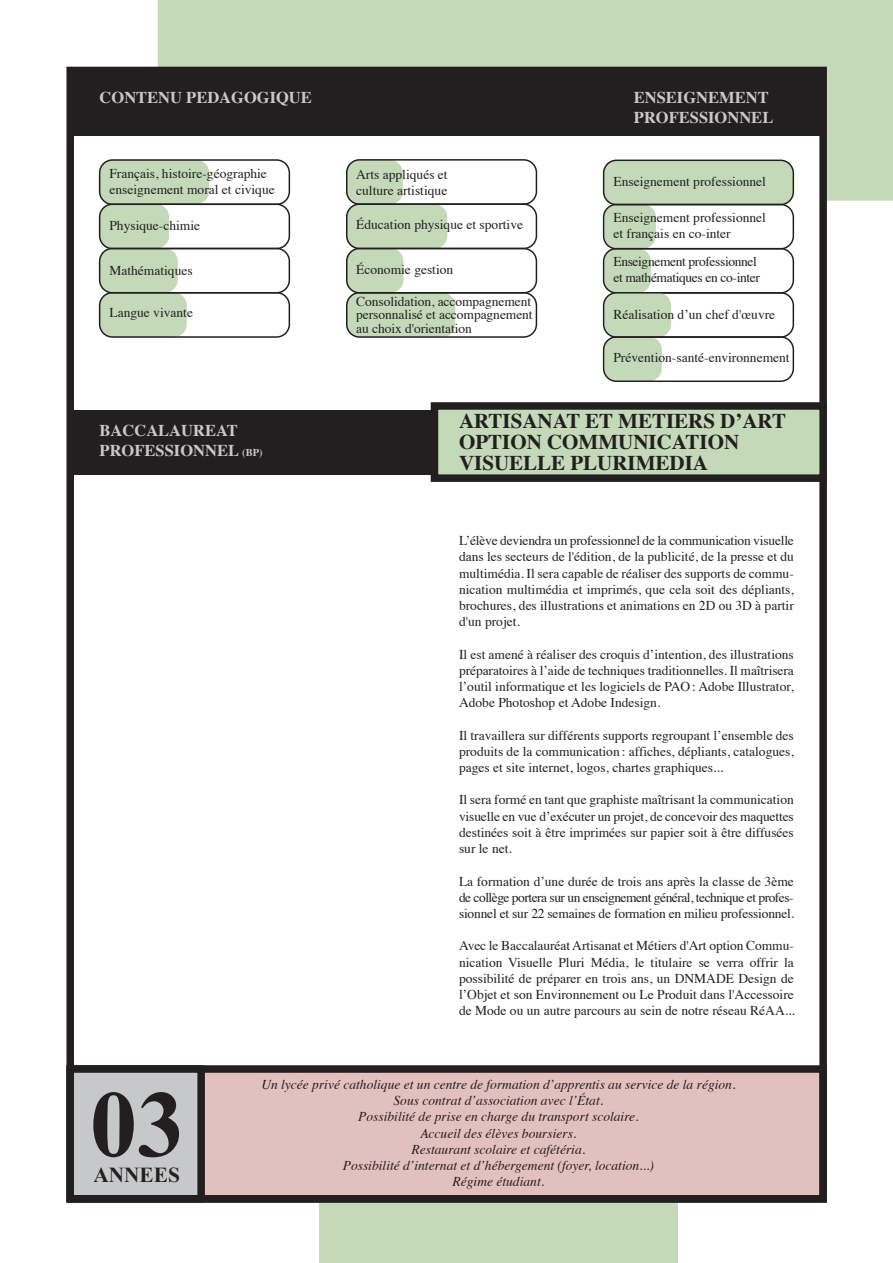
<style>
.page{position:relative;width:893px;height:1263px;background:#fff}
.page>*{position:absolute;margin:0;border:0;box-sizing:border-box;transform-origin:0 0}
.t1{font:700 94.65px "Times New Roman";color:#231f20}
.t2{font:700 21.3px "Times New Roman";color:#231f20}
.t3{font:700 21px/21px "Times";color:#231f20}
.t4{font:700 16.5px/19.8px "Times";color:#c7c8ca}
.t5{font:13.5px/16.2px "Times";color:#231f20;text-align:justify}
.t6{font:italic 13.5px/16.2px "Times";color:#231f20;text-align:center}
.t7{font:13.5px/16.2px "Times";letter-spacing:-.025em;color:#231f20}
.s1{font-size:10.5px}
</style>
<div class="page">
<svg style="left:158px;top:0;width:735px;height:201px;fill:#c3d9b8"></svg>
<div style="left:201px;top:1069px;width:622px;height:130px;background:#e2c0bd"></div>
<div style="left:319px;top:1195px;width:358px;height:68px;background:#c3d9b8"></div>
<div style="left:66px;top:1065px;width:761px;height:137px;border:8px solid #231f20"></div>
<div style="left:66px;top:1065px;width:139px;height:137px;background:#c7c8ca;border:8px solid #231f20"></div>
<div style="left:71px;top:410px;width:753px;height:64px;background:#231f20"></div>
<div style="left:66px;top:67px;width:761px;height:1135px;border:8px solid #231f20"></div>
<div style="left:431px;top:402px;width:396px;height:80px;background:#c3d9b8;border:8px solid #231f20"></div>
<div style="left:346px;top:293px;width:109px;height:44px;background:#c3d9b8;border-radius:13px"></div>
<div style="left:346px;top:204px;width:101px;height:45px;background:#c3d9b8;border-radius:13px"></div>
<div style="left:346px;top:160px;width:57px;height:44px;background:#c3d9b8;border-radius:13px"></div>
<div style="left:100px;top:293px;width:87px;height:44px;background:#c3d9b8;border-radius:13px"></div>
<div style="left:100px;top:204px;width:69px;height:44px;background:#c3d9b8;border-radius:13px"></div>
<div style="left:346px;top:248px;width:57px;height:45px;background:#c3d9b8;border-radius:13px"></div>
<div style="left:100px;top:248px;width:78px;height:45px;background:#c3d9b8;border-radius:13px"></div>
<div style="left:100px;top:160px;width:109px;height:44px;background:#c3d9b8;border-radius:13px"></div>
<div style="left:604px;top:204px;width:52px;height:44px;background:#c3d9b8;border-radius:13px"></div>
<div style="left:604px;top:249px;width:47px;height:44px;background:#c3d9b8;border-radius:13px"></div>
<div style="left:604px;top:160px;width:189px;height:45px;background:#c3d9b8;border-radius:13px"></div>
<div style="left:71px;top:71px;width:753px;height:65px;background:#231f20"></div>
<div style="left:99px;top:203px;width:191px;height:46px;border:2px solid #231f20;border-radius:13px"></div>
<div style="left:99px;top:159px;width:191px;height:46px;border:2px solid #231f20;border-radius:13px"></div>
<div style="left:346px;top:203px;width:191px;height:46px;border:2px solid #231f20;border-radius:13px"></div>
<div style="left:346px;top:159px;width:191px;height:46px;border:2px solid #231f20;border-radius:13px"></div>
<div style="left:99px;top:292px;width:191px;height:46px;border:2px solid #231f20;border-radius:13px"></div>
<div style="left:99px;top:248px;width:191px;height:45px;border:2px solid #231f20;border-radius:13px"></div>
<div style="left:603px;top:248px;width:191px;height:46px;border:2px solid #231f20;border-radius:13px"></div>
<div style="left:603px;top:204px;width:191px;height:45px;border:2px solid #231f20;border-radius:13px"></div>
<div style="left:603px;top:160px;width:191px;height:45px;border:2px solid #231f20;border-radius:13px"></div>
<div style="left:346px;top:292px;width:191px;height:46px;border:2px solid #231f20;border-radius:13px"></div>
<div style="left:604px;top:337px;width:58px;height:44px;background:#c3d9b8;border-radius:13px"></div>
<div style="left:604px;top:293px;width:67px;height:44px;background:#c3d9b8;border-radius:13px"></div>
<div style="left:603px;top:336px;width:191px;height:46px;border:2px solid #231f20;border-radius:13px"></div>
<div style="left:603px;top:292px;width:191px;height:46px;border:2px solid #231f20;border-radius:13px"></div>
<div style="left:346px;top:248px;width:191px;height:46px;border:2px solid #231f20;border-radius:13px"></div>
<p class="t4" style="left:100px;top:86px;width:214px">CONTENU PEDAGOGIQUE</p>
<p class="t5" style="left:109px;top:164px;width:167px">Français, histoire-géographie enseignement moral et civique</p>
<p class="t5" style="left:109px;top:216px;width:92px">Physique-chimie</p>
<p class="t5" style="left:109px;top:261px;width:85px">Mathématiques</p>
<p class="t5" style="left:109px;top:303px;width:85px">Langue vivante</p>
<p class="t5" style="left:356px;top:165px;width:93px">Arts appliqués et culture artistique</p>
<p class="t5" style="left:356px;top:215px;width:168px">Éducation physique et sportive</p>
<p class="t5" style="left:356px;top:260px;width:99px">Économie gestion</p>
<p class="t5" style="left:356px;top:293px;width:178px;line-height:13.5px">Consolidation, accompagnement personnalisé et accompagnement au choix d'orientation</p>
<p class="t4" style="left:634px;top:86px;width:141px">ENSEIGNEMENT<br>PROFESSIONNEL</p>
<p class="t5" style="left:613px;top:172px;width:154px">Enseignement professionnel</p>
<p class="t5" style="left:613px;top:208px;width:154px">Enseignement professionnel et français en co-inter</p>
<p class="t7" style="left:613px;top:252px;width:148px">Enseignement professionnel et mathématiques en co-inter</p>
<p class="t5" style="left:613px;top:305px;width:163px">Réalisation d’un chef d'œuvre</p>
<p class="t5" style="left:613px;top:348px;width:178px">Prévention-santé-environnement</p>
<p class="t4" style="left:100px;top:419px;width:164px">BACCALAUREAT<br>PROFESSIONNEL <span class="s1">(BP)</span></p>
<h3 class="t3" style="left:459px;top:408px;width:329px">ARTISANAT ET METIERS D’ART<br>OPTION COMMUNICATION<br>VISUELLE PLURIMEDIA</h3>
<h1 class="t1" style="left:90px;top:1059px;width:96px">03</h1>
<h2 class="t2" style="left:93px;top:1160px;width:88px">ANNEES</h2>
<p class="t5" style="left:459px;top:531px;width:336px">L’élève deviendra un professionnel de la communication visuelle dans les secteurs de l'édition, de la publicité, de la presse et du multimédia. Il sera capable de réaliser des supports de commu&shy;nication multimédia et imprimés, que cela soit des dépliants, brochures, des illustrations et animations en 2D ou 3D à partir d'un projet.</p>
<p class="t5" style="left:459px;top:645px;width:336px">Il est amené à réaliser des croquis d’intention, des illustrations préparatoires à l’aide de techniques traditionnelles. Il maîtrisera l’outil informatique et les logiciels de PAO: Adobe Illustrator, Adobe Photoshop et Adobe Indesign.</p>
<p class="t5" style="left:459px;top:726px;width:336px">Il travaillera sur différents supports regroupant l’ensemble des produits de la communication : affiches, dépliants, catalogues, pages et site internet, logos, chartes graphiques...</p>
<p class="t5" style="left:459px;top:791px;width:336px">Il sera formé en tant que graphiste maîtrisant la communication visuelle en vue d’exécuter un projet, de concevoir des maquettes destinées soit à être imprimées sur papier soit à être diffusées sur le net.</p>
<p class="t5" style="left:459px;top:872px;width:337px">La formation d’une durée de trois ans après la classe de 3ème de collège portera sur un enseignement général, technique et profes&shy;sionnel et sur 22 semaines de formation en milieu professionnel.</p>
<p class="t5" style="left:459px;top:936px;width:337px">Avec le Baccalauréat Artisanat et Métiers d'Art option Commu&shy;nication Visuelle Pluri Média, le titulaire se verra offrir la possibilité de préparer en trois ans, un DNMADE Design de l’Objet et son Environnement ou Le Produit dans l'Accessoire de Mode ou un autre parcours au sein de notre réseau RéAA...</p>
<p class="t6" style="left:261px;top:1075px;width:476px">Un lycée privé catholique et un centre de formation d’apprentis au service de la région.<br>Sous contrat d’association avec l’État.<br>Possibilité de prise en charge du transport scolaire.<br>Accueil des élèves boursiers.<br>Restaurant scolaire et cafétéria.<br>Possibilité d’internat et d’hébergement (foyer, location...)<br>Régime étudiant.</p>
</div>
